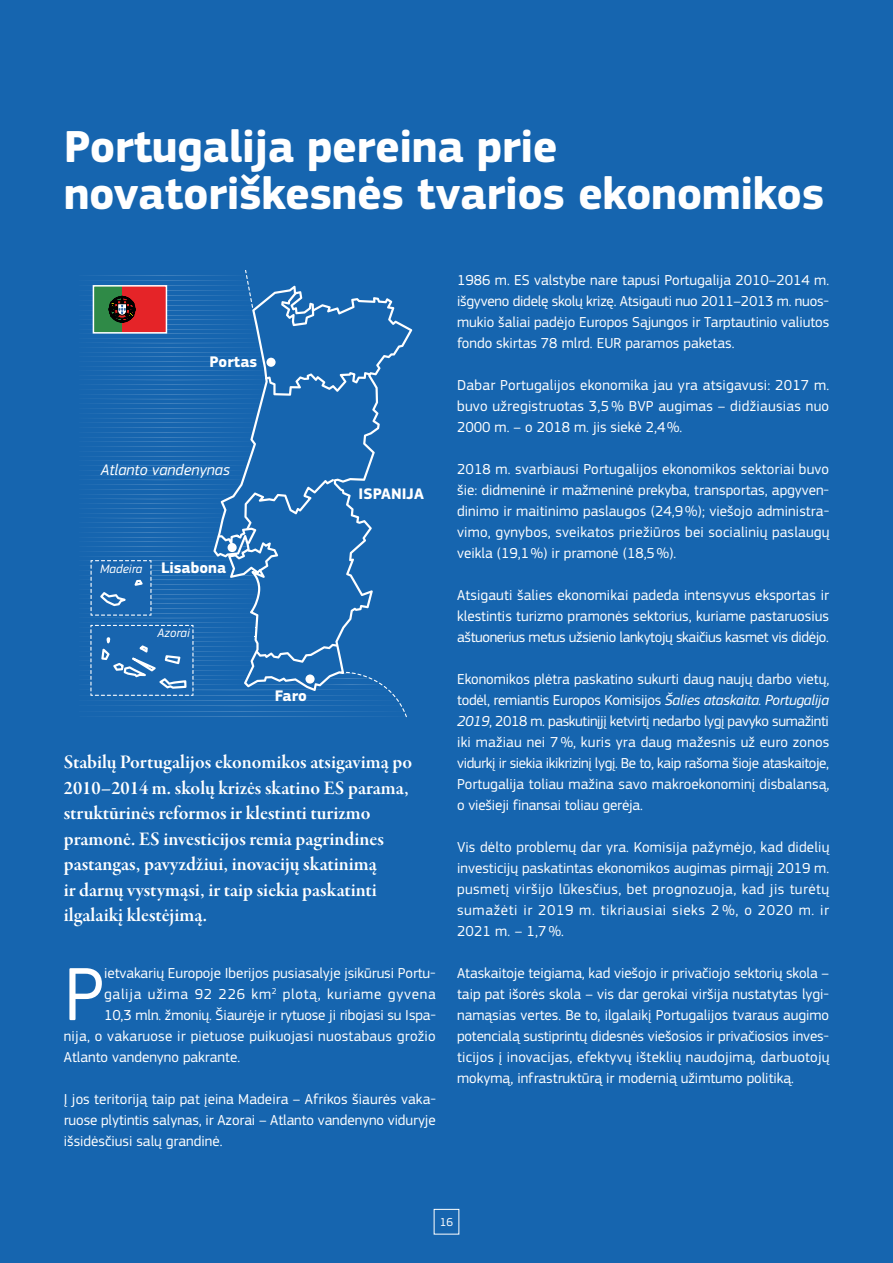
<style>
.page{position:relative;width:893px;height:1263px;background:#1665af}
.page>*{position:absolute;margin:0;border:0;box-sizing:border-box;transform-origin:0 0}
.t1{font:78.3px "EC Square Sans Pro";color:#fff}
.t2{font:700 46.5px/46.5px "EC Square Sans Pro";letter-spacing:-.01em;color:#fff}
.t3{font:19.5px/25.5px "Garamond Premr Pro Smbd Subh";color:#fff}
.t4{font:700 15.9px "EC Square Sans Pro";color:#fff}
.t5{font:italic 15.9px "EC Square Sans Pro";color:#fff}
.t6{font:15px/21px "EC Square Sans Pro";color:#fff;text-align:justify}
.t7{font:15px "EC Square Sans Pro";letter-spacing:.05em;color:#fff}
.t8{font:italic 12.75px "EC Square Sans Pro";color:#fff}
.t9{font:12px "EC Square Sans Pro";color:#fff}
.s1{font-style:italic}
</style>
<div class="page">
<svg style="left:90px;top:270px;width:317px;height:448px"></svg>
<div style="left:93px;top:285px;width:74px;height:49px;border:2px solid #fff"></div>
<div style="left:266px;top:358px;width:10px;height:9px;background:#fff;border-radius:50%"></div>
<div style="left:228px;top:543px;width:9px;height:9px;background:#fff;border-radius:50%"></div>
<svg style="left:305px;top:674px;width:10px;height:10px"></svg>
<h2 class="t2" style="left:64px;top:125px;width:762px">Portugalija pereina prie novatoriškesnės tvarios ekonomikos</h2>
<p class="t4" style="left:210px;top:353px;width:49px">Portas</p>
<p class="t5" style="left:101px;top:460px;width:131px">Atlanto vandenynas</p>
<p class="t8" style="left:100px;top:562px;width:44px">Madeira</p>
<p class="t4" style="left:161px;top:558px;width:67px">Lisabona</p>
<p class="t8" style="left:158px;top:626px;width:34px">Azorai</p>
<p class="t4" style="left:275px;top:686px;width:34px">Faro</p>
<p class="t4" style="left:359px;top:484px;width:67px">ISPANIJA</p>
<p class="t3" style="left:64px;top:750px;width:350px">Stabilų Portugalijos ekonomikos atsigavimą po 2010–2014 m. skolų krizės skatino ES parama, struktūrinės reformos ir klestinti turizmo pramonė. ES investicijos remia pagrindines pastangas, pavyzdžiui, inovacijų skatinimą<br>ir darnų vystymąsi, ir taip siekia paskatinti ilgalaikį klestėjimą.</p>
<h1 class="t1" style="left:64px;top:949px;width:42px">P</h1>
<p class="t6" style="left:104px;top:963px;width:333px">ietvakarių Europoje Iberijos pusiasalyje įsikūrusi Portu-</p>
<p class="t7" style="left:104px;top:985px;width:333px">galija užima 92 226 km<sup>2</sup> plotą, kuriame gyvena</p>
<p class="t6" style="left:104px;top:1005px;width:333px">10,3 mln. žmonių. Šiaurėje ir rytuose ji ribojasi su Ispa-</p>
<p class="t6" style="left:64px;top:1026px;width:373px">nija, o vakaruose ir pietuose puikuojasi nuostabaus grožio</p>
<p class="t6" style="left:64px;top:1047px;width:178px">Atlanto vandenyno pakrante.</p>
<p class="t6" style="left:64px;top:1089px;width:374px">Į jos teritoriją taip pat įeina Madeira – Afrikos šiaurės vaka&shy;ruose plytintis salynas, ir Azorai – Atlanto vandenyno viduryje išsidėsčiusi salų grandinė.</p>
<p class="t6" style="left:457px;top:270px;width:374px">1986 m. ES valstybe nare tapusi Portugalija 2010–2014 m. išgyveno didelę skolų krizę. Atsigauti nuo 2011–2013 m. nuos&shy;mukio šaliai padėjo Europos Sąjungos ir Tarptautinio valiutos fondo skirtas 78 mlrd. EUR paramos paketas.</p>
<p class="t6" style="left:457px;top:375px;width:374px">Dabar Portugalijos ekonomika jau yra atsigavusi: 2017 m. buvo užregistruotas 3,5 % BVP augimas – didžiausias nuo 2000 m. – o 2018 m. jis siekė 2,4%.</p>
<p class="t6" style="left:457px;top:459px;width:374px">2018 m. svarbiausi Portugalijos ekonomikos sektoriai buvo šie: didmeninė ir mažmeninė prekyba, transportas, apgyven&shy;dinimo ir maitinimo paslaugos (24,9%); viešojo administra&shy;vimo, gynybos, sveikatos priežiūros bei socialinių paslaugų veikla (19,1%) ir pramonė (18,5%).</p>
<p class="t6" style="left:457px;top:585px;width:373px">Atsigauti šalies ekonomikai padeda intensyvus eksportas ir klestintis turizmo pramonės sektorius, kuriame pastaruosius aštuonerius metus užsienio lankytojų skaičius kasmet vis didėjo.</p>
<p class="t6" style="left:457px;top:669px;width:374px">Ekonomikos plėtra paskatino sukurti daug naujų darbo vietų, todėl, remiantis Europos Komisijos <span class="s1">Šalies ataskaita. Portugalija 2019</span>, 2018 m. paskutinįjį ketvirtį nedarbo lygį pavyko sumažinti iki mažiau nei 7 %, kuris yra daug mažesnis už euro zonos vidurkį ir siekia ikikrizinį lygį. Be to, kaip rašoma šioje ataskaitoje, Portugalija toliau mažina savo makroekonominį disbalansą, o viešieji finansai toliau gerėja.</p>
<p class="t6" style="left:457px;top:837px;width:374px">Vis dėlto problemų dar yra. Komisija pažymėjo, kad didelių investicijų paskatintas ekonomikos augimas pirmąjį 2019 m. pusmetį viršijo lūkesčius, bet prognozuoja, kad jis turėtų sumažėti ir 2019 m. tikriausiai sieks 2 %, o 2020 m. ir 2021 m. – 1,7 %.</p>
<p class="t6" style="left:457px;top:963px;width:374px">Ataskaitoje teigiama, kad viešojo ir privačiojo sektorių skola – taip pat išorės skola – vis dar gerokai viršija nustatytas lygi&shy;namąsias vertes. Be to, ilgalaikį Portugalijos tvaraus augimo potencialą sustiprintų didesnės viešosios ir privačiosios inves&shy;ticijos į inovacijas, efektyvų išteklių naudojimą, darbuotojų mokymą, infrastruktūrą ir modernią užimtumo politiką.</p>
<p class="t9" style="left:440px;top:1215px;width:15px">16</p>
</div>
